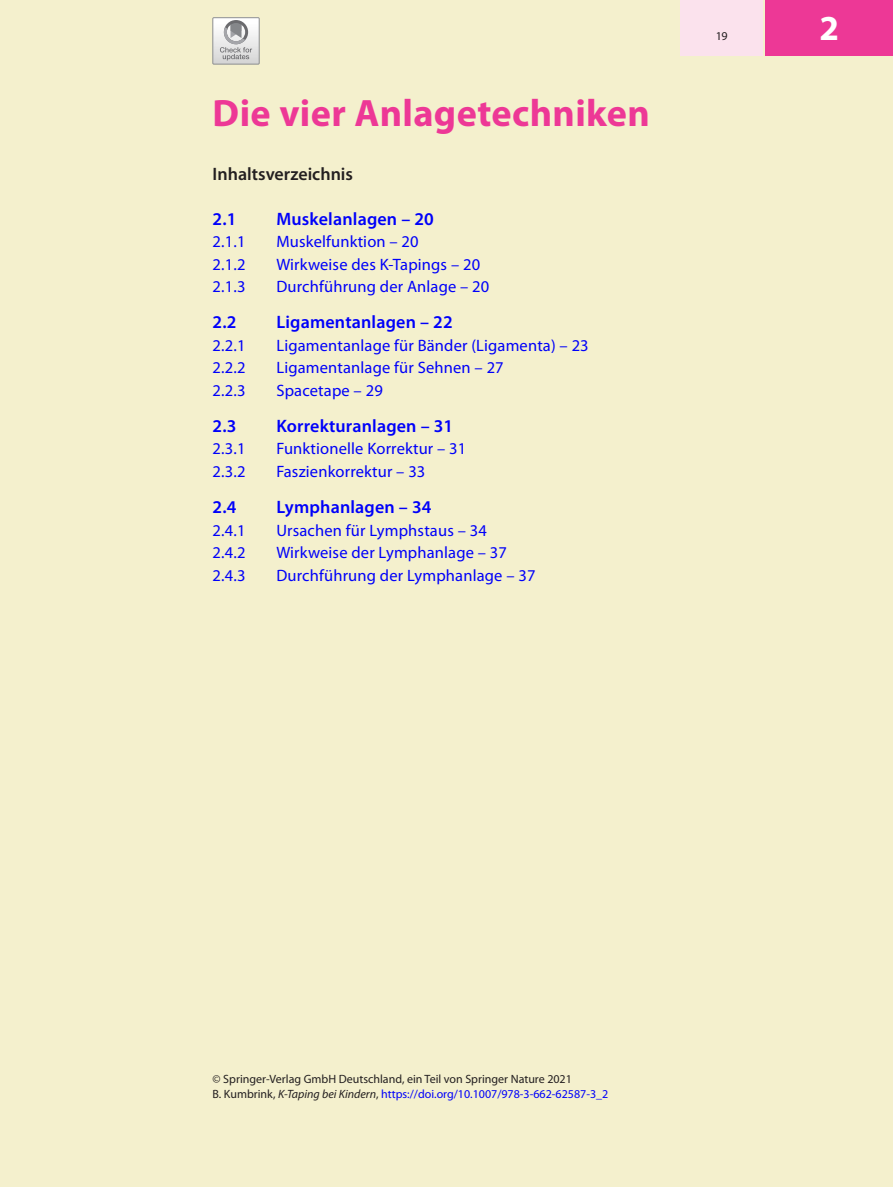
<style>
.page{position:relative;width:893px;height:1187px;background:#fff}
.page>*{position:absolute;margin:0;border:0;box-sizing:border-box;transform-origin:0 0}
.t1{font:700 38.25px "Myriad Pro";letter-spacing:.01em;color:#ed3896}
.t2{font:700 35.25px "Myriad Pro";color:#fff}
.t3{font:600 18px "Myriad Pro";letter-spacing:.01em;color:#0000fa}
.t4{font:600 18px "Myriad Pro";color:#231f20}
.t5{font:16.5px "Myriad Pro";letter-spacing:.01em;color:#0000fa}
.t6{font:12px/15px "Myriad Pro";color:#231f20}
.s1{font-style:italic}
.s2{color:#0000fa}
</style>
<div class="page">
<div style="left:0;top:0;width:893px;height:1186px;background:#f4f0cd"></div>
<div style="left:680px;top:0;width:83px;height:55px;background:#fbe2ed"></div>
<div style="left:765px;top:0;width:128px;height:55px;background:#ed3896"></div>
<img style="left:215px;top:20px;width:42px;height:42px">
<div style="left:213px;top:18px;width:46px;height:46px;border:1px solid #8c8e91"></div>
<svg style="left:220px;top:20px;width:32px;height:40px"></svg>
<h1 class="t1" style="left:213px;top:88px;width:439px">Die vier Anlagetechniken</h1>
<p class="t4" style="left:213px;top:162px;width:142px">Inhaltsverzeichnis</p>
<p class="t3" style="left:213px;top:207px;width:25px">2.1</p>
<p class="t3" style="left:276px;top:207px;width:159px">Muskelanlagen – 20</p>
<p class="t5" style="left:213px;top:232px;width:34px">2.1.1</p>
<p class="t5" style="left:276px;top:232px;width:144px">Muskelfunktion – 20</p>
<p class="t5" style="left:213px;top:254px;width:34px">2.1.2</p>
<p class="t5" style="left:276px;top:254px;width:205px">Wirkweise des K-Tapings – 20</p>
<p class="t5" style="left:213px;top:277px;width:34px">2.1.3</p>
<p class="t5" style="left:276px;top:277px;width:214px">Durchführung der Anlage – 20</p>
<p class="t3" style="left:213px;top:311px;width:25px">2.2</p>
<p class="t3" style="left:276px;top:311px;width:178px">Ligamentanlagen – 22</p>
<p class="t5" style="left:213px;top:335px;width:34px">2.2.1</p>
<p class="t5" style="left:276px;top:335px;width:314px">Ligamentanlage für Bänder (Ligamenta) – 23</p>
<p class="t5" style="left:213px;top:358px;width:34px">2.2.2</p>
<p class="t5" style="left:276px;top:358px;width:229px">Ligamentanlage für Sehnen – 27</p>
<p class="t5" style="left:213px;top:380px;width:34px">2.2.3</p>
<p class="t5" style="left:276px;top:380px;width:108px">Spacetape – 29</p>
<p class="t3" style="left:213px;top:414px;width:25px">2.3</p>
<p class="t3" style="left:276px;top:414px;width:178px">Korrekturanlagen – 31</p>
<p class="t5" style="left:213px;top:439px;width:34px">2.3.1</p>
<p class="t5" style="left:276px;top:439px;width:191px">Funktionelle Korrektur – 31</p>
<p class="t5" style="left:213px;top:461px;width:34px">2.3.2</p>
<p class="t5" style="left:276px;top:461px;width:151px">Faszienkorrektur – 33</p>
<p class="t3" style="left:213px;top:495px;width:25px">2.4</p>
<p class="t3" style="left:276px;top:495px;width:157px">Lymphanlagen – 34</p>
<p class="t5" style="left:213px;top:520px;width:34px">2.4.1</p>
<p class="t5" style="left:276px;top:520px;width:212px">Ursachen für Lymphstaus – 34</p>
<p class="t5" style="left:213px;top:542px;width:34px">2.4.2</p>
<p class="t5" style="left:276px;top:542px;width:232px">Wirkweise der Lymphanlage – 37</p>
<p class="t5" style="left:213px;top:565px;width:34px">2.4.3</p>
<p class="t5" style="left:276px;top:565px;width:261px">Durchführung der Lymphanlage – 37</p>
<p class="t6" style="left:716px;top:29px;width:13px">19</p>
<h2 class="t2" style="left:819px;top:6px;width:21px">2</h2>
<p class="t6" style="left:213px;top:1071px;width:397px">© Springer-Verlag GmbH Deutschland, ein Teil von Springer Nature 2021<br>B. Kumbrink, <span class="s1">K-Taping bei Kindern</span>, <span class="s2">https://doi.org/10.1007/978-3-662-62587-3_2</span></p>
</div>
